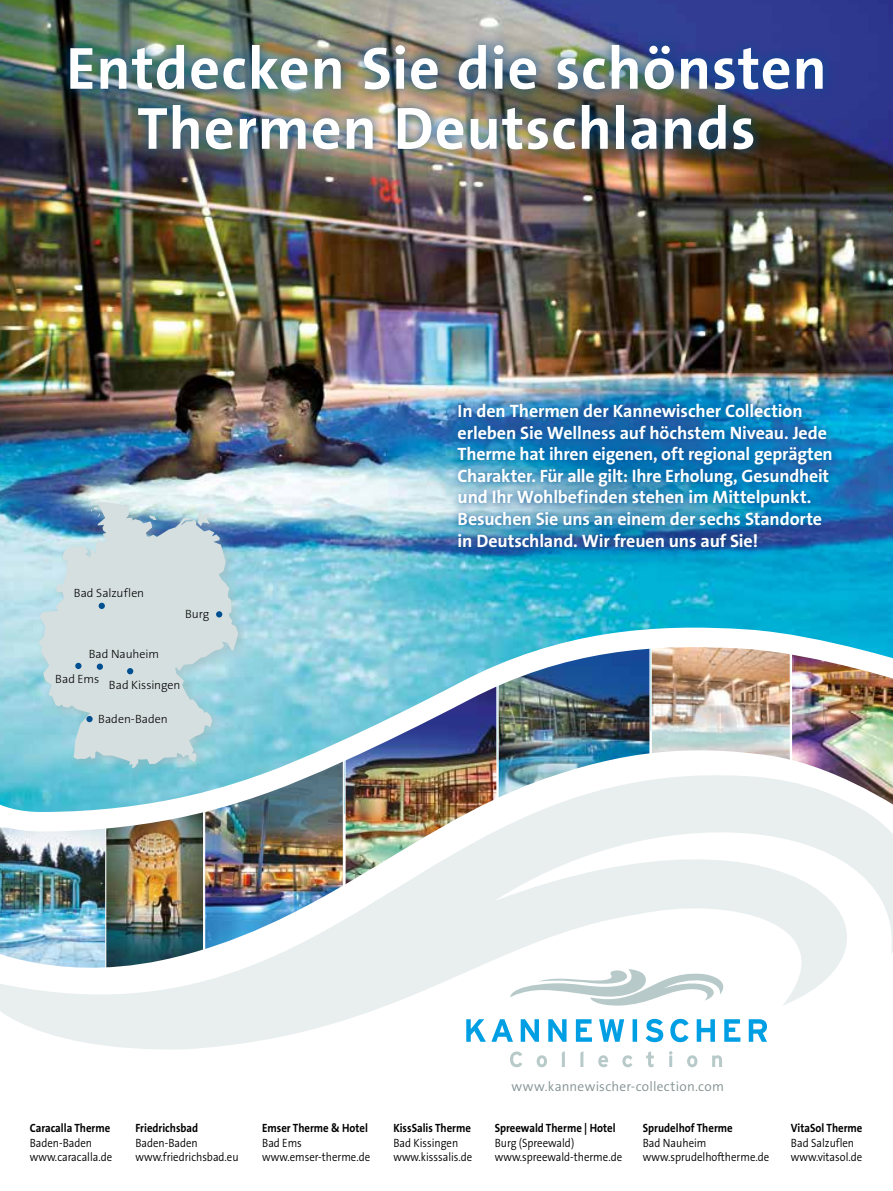
<style>
.page{position:relative;width:893px;height:1191px;background:#fff}
.page>*{position:absolute;margin:0;border:0;box-sizing:border-box;transform-origin:0 0}
.t1{font:700 60px/60px "The Sans B7";letter-spacing:.015em;color:#fff;text-align:center}
.t2{font:700 18px/21.6px "The Sans B7";letter-spacing:-.01em;color:#fff}
.t3{font:300 13.5px "The Sans B4";letter-spacing:.02em;color:#839191}
.t4{font:300 12px/14.4px "The Sans B4";color:#000;scale:.9 1}
.t5{font:700 12px "The Sans B7";color:#000;scale:.9 1}
.t6{font:300 12px "The Sans B3";color:#000}
</style>
<div class="page">
<img style="left:0;top:0;width:893px;height:612px">
<img style="left:0;top:612px;width:893px;height:456px">
<img style="left:259px;top:372px;width:634px;height:197px">
<img style="left:451px;top:396px;width:389px;height:159px">
<img style="left:58px;top:32px;width:777px;height:130px">
<svg style="left:510px;top:1051px;width:212px;height:16px"></svg>
<svg style="left:466px;top:1018px;width:301px;height:24px"></svg>
<svg style="left:509px;top:969px;width:222px;height:38px"></svg>
<div style="left:35px;top:496px;width:215px;height:283px;background:#a6b7b7;opacity:.5"></div>
<svg style="left:38px;top:497px;width:200px;height:271px;background:#bed5dc"></svg>
<div style="left:75px;top:663px;width:7px;height:6px;background:#004f91;border-radius:50%"></div>
<svg style="left:127px;top:668px;width:6px;height:6px"></svg>
<svg style="left:216px;top:611px;width:6px;height:6px"></svg>
<svg style="left:99px;top:603px;width:6px;height:6px"></svg>
<div style="left:86px;top:716px;width:7px;height:6px;background:#004f91;border-radius:50%"></div>
<div style="left:97px;top:663px;width:6px;height:7px;background:#004f91;border-radius:50%"></div>
<h1 class="t1" style="left:66px;top:40px;width:762px">Entdecken Sie die schönsten<br>Thermen Deutschlands</h1>
<p class="t6" style="left:74px;top:586px;width:72px">Bad Salzuflen</p>
<p class="t6" style="left:89px;top:647px;width:72px">Bad Nauheim</p>
<p class="t6" style="left:185px;top:608px;width:26px">Burg</p>
<p class="t6" style="left:55px;top:673px;width:45px">Bad Ems</p>
<p class="t6" style="left:109px;top:678px;width:73px">Bad Kissingen</p>
<p class="t6" style="left:98px;top:712px;width:71px">Baden-Baden</p>
<p class="t2" style="left:458px;top:400px;width:377px">In den Thermen der Kannewischer Collection erleben Sie Wellness auf höchstem Niveau. Jede Therme hat ihren eigenen, oft regional geprägten Charakter. Für alle gilt: Ihre Erholung, Gesundheit und Ihr Wohlbefinden stehen im Mittelpunkt.<br>Besuchen Sie uns an einem der sechs Standorte in Deutschland. Wir freuen uns auf Sie!</p>
<p class="t5" style="left:30px;top:1121px;width:91px">Caracalla Therme</p>
<p class="t4" style="left:30px;top:1135px;width:93px">Baden-Baden www.caracalla.de</p>
<p class="t5" style="left:135px;top:1121px;width:71px">Friedrichsbad</p>
<p class="t4" style="left:135px;top:1135px;width:116px">Baden-Baden www.friedrichsbad.eu</p>
<p class="t5" style="left:262px;top:1121px;width:119px">Emser Therme &amp; Hotel</p>
<p class="t4" style="left:262px;top:1135px;width:122px">Bad Ems www.emser-therme.de</p>
<p class="t5" style="left:393px;top:1121px;width:88px">KissSalis Therme</p>
<p class="t4" style="left:393px;top:1135px;width:89px">Bad Kissingen www.kisssalis.de</p>
<p class="t3" style="left:511px;top:1079px;width:214px">www.kannewischer-collection.com</p>
<p class="t5" style="left:495px;top:1121px;width:136px">Spreewald Therme | Hotel</p>
<p class="t4" style="left:495px;top:1135px;width:143px">Burg (Spreewald) www.spreewald-therme.de</p>
<p class="t5" style="left:643px;top:1121px;width:101px">Sprudelhof Therme</p>
<p class="t4" style="left:643px;top:1135px;width:142px">Bad Nauheim www.sprudelhoftherme.de</p>
<p class="t5" style="left:791px;top:1121px;width:81px">VitaSol Therme</p>
<p class="t4" style="left:791px;top:1135px;width:81px">Bad Salzuflen www.vitasol.de</p>
</div>
